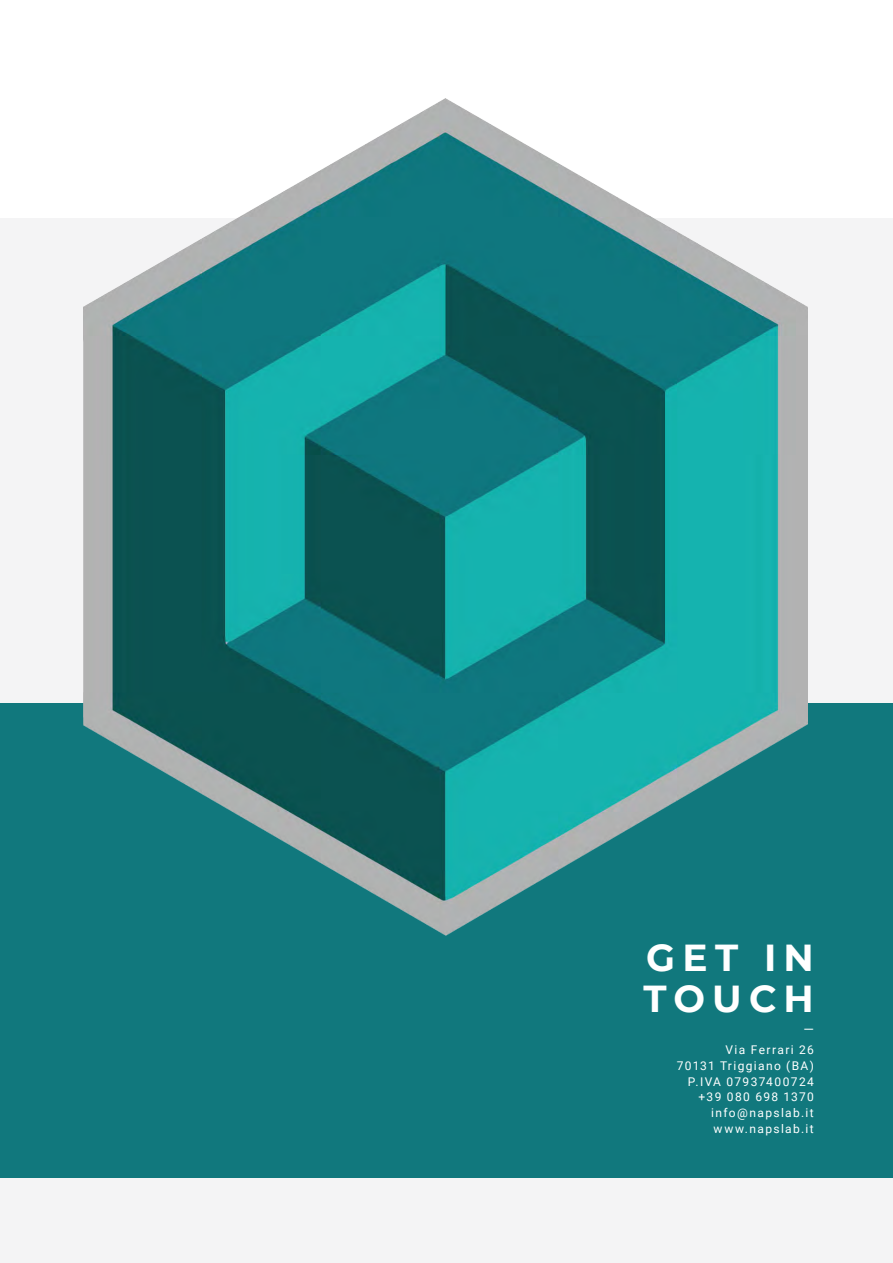
<style>
.page{position:relative;width:893px;height:1263px;background:#fff}
.page>*{position:absolute;margin:0;border:0;box-sizing:border-box;transform-origin:0 0}
.t1{font:700 37.5px/40.5px "Montserrat";letter-spacing:.19em;color:#fff}
.t2{font:13.5px "Roboto";color:#fff}
.t3{font:12px/15.8px "Roboto";letter-spacing:.115em;color:#fff;text-align:right}
</style>
<div class="page">
<div style="left:0;top:219px;width:893px;height:1044px;background:#f4f4f5"></div>
<div style="left:0;top:703px;width:893px;height:474px;background:#11787d"></div>
<img style="left:83px;top:99px;width:725px;height:836px">
<h1 class="t1" style="left:643px;top:936px;width:172px">GET IN<br>TOUCH</h1>
<p class="t2" style="left:803px;top:1019px;width:12px">―</p>
<p class="t3" style="left:677px;top:1041px;width:139px">Via Ferrari 26<br>70131 Triggiano (BA)<br>P.IVA 07937400724 +39 080 698 1370 info@napslab.it www.napslab.it</p>
</div>
